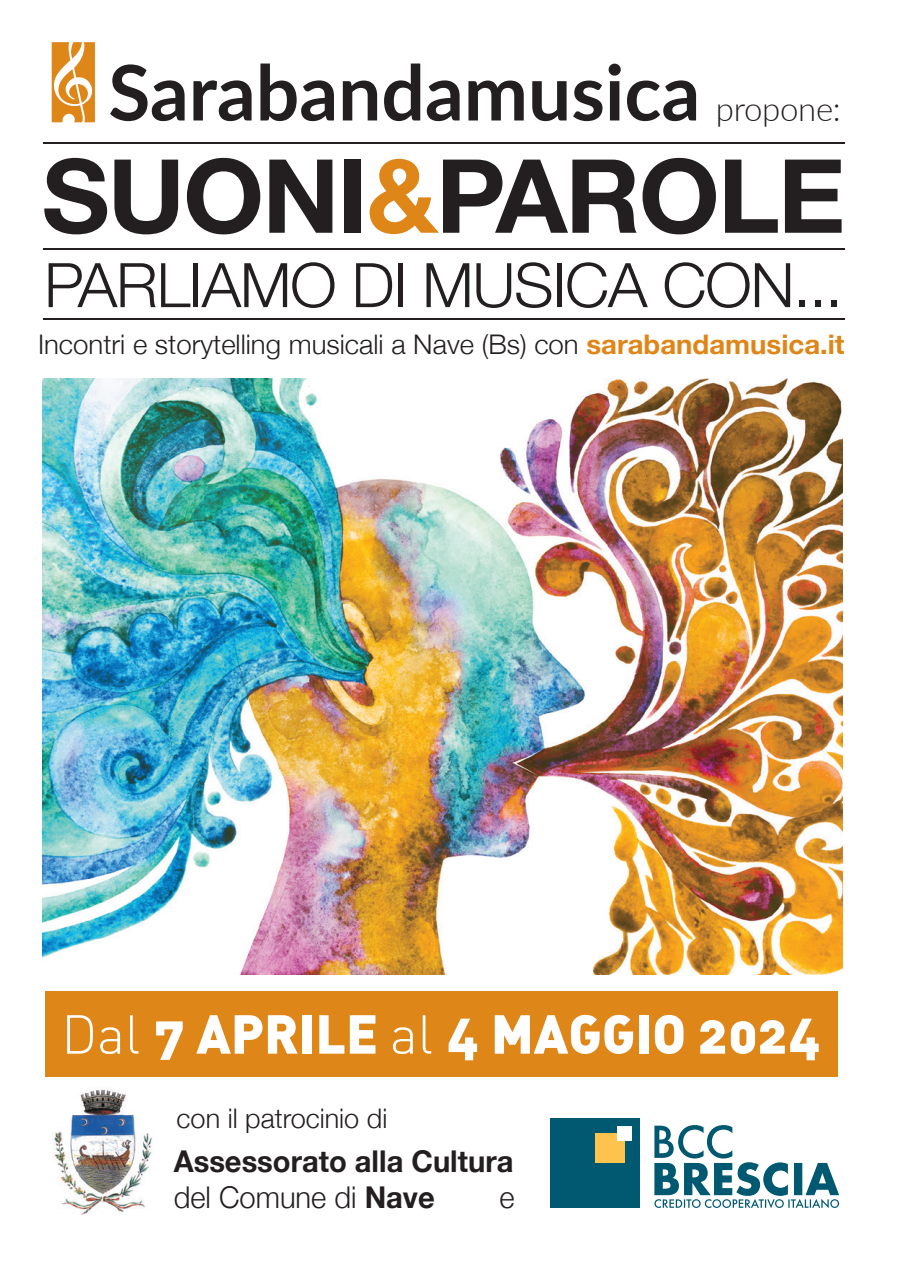
<style>
.page{position:relative;width:902px;height:1272px;background:#fff}
.page>*{position:absolute;margin:0;border:0;box-sizing:border-box;transform-origin:0 0}
.t1{font:700 102.3px "Helvetica Neue";letter-spacing:-.02em;color:#231f20}
.t2{font:700 76.8px "Lato";color:#231f20}
.t3{font:300 61.5px "Helvetica Neue";letter-spacing:-.02em;color:#231f20}
.t4{font:900 54px "DIN Alternate";color:#fff}
.t5{font:300 33px "Lato";letter-spacing:-.01em;color:#231f20}
.t6{font:700 30px/36px "Helvetica Neue";color:#231f20}
.t7{font:300 30px "Helvetica Neue";color:#231f20}
.t8{font:300 27px "Helvetica Neue";color:#231f20}
.s1{color:#df8619}
.s2{font-weight:700;color:#df8619}
.s3{font-weight:300}
</style>
<div class="page">
<img style="left:43px;top:378px;width:799px;height:596px">
<hr style="left:43px;top:142px;width:801px;height:2px;background:#231f20">
<hr style="left:43px;top:248px;width:801px;height:2px;background:#231f20">
<hr style="left:43px;top:319px;width:801px;height:1px;background:#231f20">
<svg style="left:52px;top:42px;width:43px;height:80px"></svg>
<svg style="left:654px;top:1125px;width:185px;height:83px"></svg>
<div style="left:550px;top:1118px;width:89px;height:89px;background:#005971"></div>
<div style="left:594px;top:1133px;width:30px;height:30px;background:#fec34d"></div>
<div style="left:617px;top:1125px;width:15px;height:15px;background:#fff"></div>
<img style="left:54px;top:1089px;width:98px;height:126px">
<div style="left:45px;top:991px;width:792px;height:85px;background:#df8619"></div>
<h2 class="t2" style="left:108px;top:45px;width:593px">Sarabandamusica</h2>
<p class="t5" style="left:715px;top:88px;width:126px">propone:</p>
<h1 class="t1" style="left:42px;top:133px;width:805px">SUONI<span class="s1">&amp;</span>PAROLE</h1>
<h3 class="t3" style="left:44px;top:247px;width:800px">PARLIAMO DI MUSICA CON...</h3>
<p class="t8" style="left:38px;top:328px;width:808px">Incontri e storytelling musicali a Nave (Bs) con <span class="s2">sarabandamusica.it</span></p>
<h3 class="t4" style="left:61px;top:1014px;width:760px"><span class="s3">Dal</span> 7 APRILE <span class="s3">al</span> 4 MAGGIO 2024</h3>
<p class="t8" style="left:177px;top:1101px;width:212px">con il patrocinio di</p>
<p class="t6" style="left:174px;top:1142px;width:341px">Assessorato alla Cultura <span class="s3">del Comune di</span> Nave</p>
<p class="t7" style="left:499px;top:1179px;width:17px">e</p>
</div>
